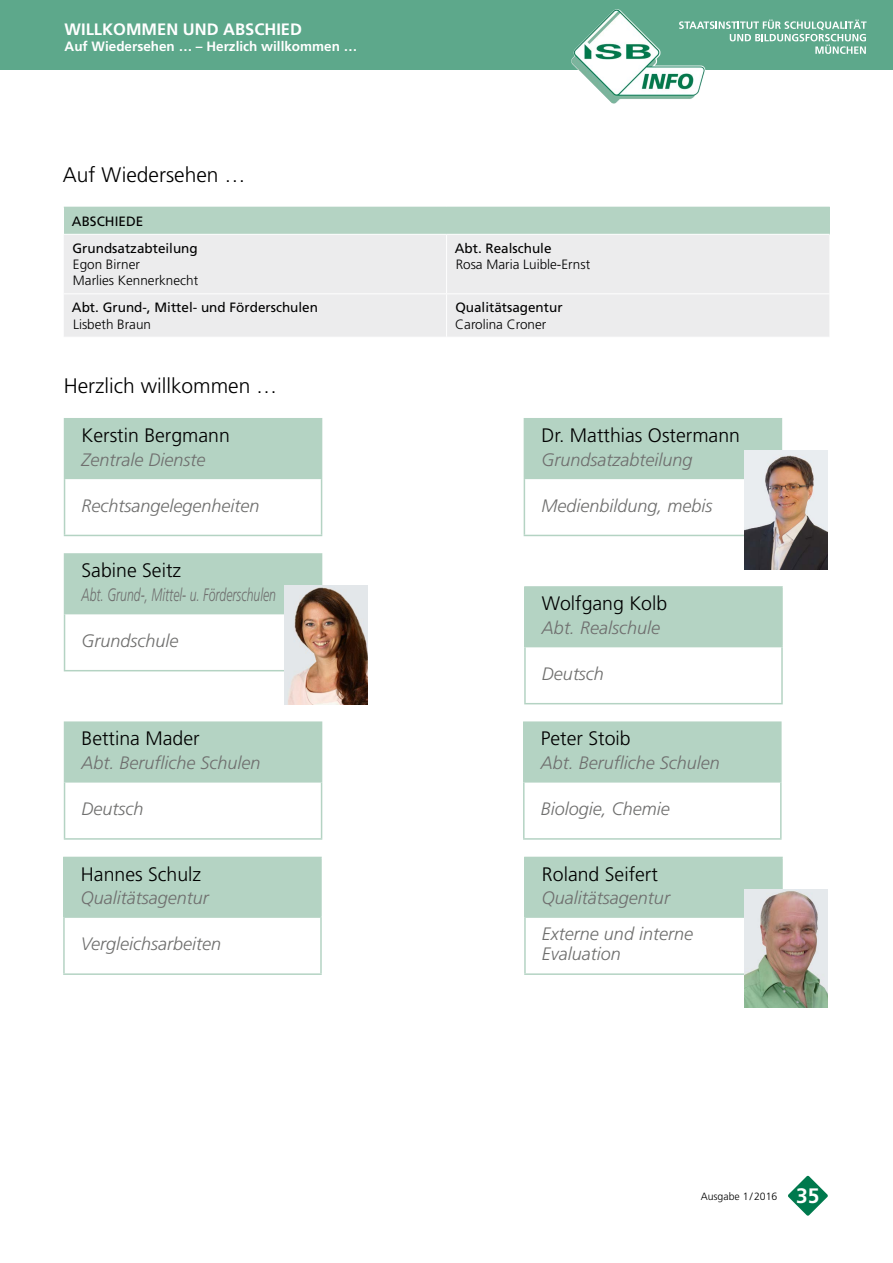
<style>
.page{position:relative;width:893px;height:1263px;background:#fff}
.page>*{position:absolute;margin:0;border:0;box-sizing:border-box;transform-origin:0 0}
.t1{font:300 21px "Frutiger LT Std";color:#000}
.t2{font:300 19.5px "Frutiger LT Std";color:#000}
.t3{font:italic 300 18px/36.2px "Frutiger LT Std";color:#6f6f6e}
.t4{font:italic 300 18px "Frutiger LT Std";color:#6f6f6e;scale:.68 1}
.t5{font:700 16.5px "Frutiger LT Std";color:#fff}
.t6{font:13.5px/27.2px "Frutiger LT Std";color:#000}
.t7{font:300 13.5px/16.2px "Frutiger LT Std";color:#000}
.t8{font:700 13.5px "Frutiger LT Std";color:#fff}
.t9{font:300 10.5px "Frutiger LT Std";color:#000}
.s1{font-weight:700;font-size:20.85px;color:#fff}
</style>
<div class="page">
<div style="left:0;top:0;width:893px;height:70px;background:#5da88b"></div>
<svg style="left:788px;top:1175px;width:40px;height:41px"></svg>
<img style="left:571px;top:9px;width:130px;height:95px">
<svg style="left:679px;top:20px;width:188px;height:34px"></svg>
<div style="left:524px;top:419px;width:257px;height:59px;background:#b4d3c3"></div>
<hr style="left:524px;top:418px;width:258px;height:1px;background:#b4d3c3">
<hr style="left:781px;top:419px;width:1px;height:59px;background:#b4d3c3">
<hr style="left:524px;top:478px;width:258px;height:1px;background:#b4d3c3">
<hr style="left:524px;top:479px;width:1px;height:56px;background:#b4d3c3">
<hr style="left:524px;top:535px;width:258px;height:1px;background:#b4d3c3">
<img style="left:744px;top:451px;width:83px;height:118px">
<div style="left:65px;top:419px;width:257px;height:59px;background:#b4d3c3"></div>
<hr style="left:64px;top:418px;width:258px;height:1px;background:#b4d3c3">
<hr style="left:64px;top:419px;width:1px;height:59px;background:#b4d3c3">
<hr style="left:64px;top:478px;width:258px;height:1px;background:#b4d3c3">
<hr style="left:64px;top:479px;width:1px;height:56px;background:#b4d3c3">
<hr style="left:321px;top:479px;width:1px;height:56px;background:#b4d3c3">
<hr style="left:64px;top:535px;width:258px;height:1px;background:#b4d3c3">
<div style="left:64px;top:857px;width:257px;height:60px;background:#b4d3c3"></div>
<hr style="left:63px;top:857px;width:259px;height:1px;background:#b4d3c3">
<hr style="left:63px;top:858px;width:2px;height:58px;background:#b4d3c3">
<hr style="left:320px;top:858px;width:2px;height:58px;background:#b4d3c3">
<hr style="left:63px;top:916px;width:259px;height:2px;background:#b4d3c3">
<hr style="left:63px;top:918px;width:2px;height:55px;background:#b4d3c3">
<hr style="left:320px;top:918px;width:2px;height:55px;background:#b4d3c3">
<hr style="left:63px;top:973px;width:259px;height:2px;background:#b4d3c3">
<div style="left:525px;top:857px;width:257px;height:60px;background:#b4d3c3"></div>
<hr style="left:524px;top:857px;width:259px;height:1px;background:#b4d3c3">
<hr style="left:524px;top:858px;width:2px;height:58px;background:#b4d3c3">
<hr style="left:781px;top:858px;width:2px;height:58px;background:#b4d3c3">
<hr style="left:524px;top:916px;width:259px;height:2px;background:#b4d3c3">
<hr style="left:524px;top:918px;width:2px;height:55px;background:#b4d3c3">
<hr style="left:524px;top:973px;width:259px;height:2px;background:#b4d3c3">
<img style="left:745px;top:889px;width:83px;height:119px">
<div style="left:64px;top:207px;width:765px;height:27px;background:#b4d3c3"></div>
<div style="left:64px;top:235px;width:765px;height:102px;background:#ececed"></div>
<hr style="left:446px;top:235px;width:1px;height:58px;background:#fff">
<hr style="left:446px;top:294px;width:1px;height:43px;background:#fff">
<hr style="left:447px;top:207px;width:383px;height:1px;background:#b4d3c3">
<svg style="left:829px;top:208px;width:1px;height:26px"></svg>
<hr style="left:447px;top:293px;width:382px;height:1px;background:#fff">
<hr style="left:64px;top:293px;width:383px;height:1px;background:#fff">
<div style="left:65px;top:554px;width:257px;height:60px;background:#b4d3c3"></div>
<hr style="left:64px;top:553px;width:258px;height:2px;background:#b4d3c3">
<hr style="left:64px;top:555px;width:1px;height:58px;background:#b4d3c3">
<hr style="left:64px;top:613px;width:258px;height:1px;background:#b4d3c3">
<hr style="left:64px;top:614px;width:1px;height:56px;background:#b4d3c3">
<hr style="left:64px;top:670px;width:258px;height:1px;background:#b4d3c3">
<img style="left:284px;top:586px;width:83px;height:118px">
<div style="left:525px;top:587px;width:257px;height:60px;background:#b4d3c3"></div>
<hr style="left:524px;top:586px;width:259px;height:2px;background:#b4d3c3">
<hr style="left:524px;top:588px;width:2px;height:58px;background:#b4d3c3">
<hr style="left:781px;top:588px;width:2px;height:58px;background:#b4d3c3">
<hr style="left:524px;top:646px;width:259px;height:1px;background:#b4d3c3">
<hr style="left:524px;top:647px;width:2px;height:56px;background:#b4d3c3">
<hr style="left:781px;top:647px;width:2px;height:56px;background:#b4d3c3">
<hr style="left:524px;top:703px;width:259px;height:1px;background:#b4d3c3">
<div style="left:65px;top:722px;width:257px;height:60px;background:#b4d3c3"></div>
<hr style="left:64px;top:721px;width:258px;height:2px;background:#b4d3c3">
<hr style="left:64px;top:723px;width:1px;height:58px;background:#b4d3c3">
<hr style="left:64px;top:781px;width:258px;height:1px;background:#b4d3c3">
<hr style="left:64px;top:782px;width:1px;height:56px;background:#b4d3c3">
<hr style="left:321px;top:782px;width:1px;height:56px;background:#b4d3c3">
<hr style="left:64px;top:838px;width:258px;height:2px;background:#b4d3c3">
<div style="left:524px;top:722px;width:257px;height:60px;background:#b4d3c3"></div>
<hr style="left:523px;top:721px;width:259px;height:2px;background:#b4d3c3">
<hr style="left:523px;top:723px;width:2px;height:58px;background:#b4d3c3">
<hr style="left:780px;top:723px;width:2px;height:58px;background:#b4d3c3">
<hr style="left:523px;top:781px;width:259px;height:1px;background:#b4d3c3">
<hr style="left:523px;top:782px;width:2px;height:56px;background:#b4d3c3">
<hr style="left:780px;top:782px;width:2px;height:56px;background:#b4d3c3">
<hr style="left:523px;top:838px;width:259px;height:2px;background:#b4d3c3">
<p class="t5" style="left:65px;top:20px;width:239px">WILLKOMMEN UND ABSCHIED</p>
<p class="t8" style="left:65px;top:39px;width:294px">Auf Wiedersehen … – Herzlich willkommen …</p>
<p class="t1" style="left:63px;top:162px;width:184px">Auf Wiedersehen …</p>
<p class="t6" style="left:72px;top:208px;width:127px">ABSCHIEDE<br>Grundsatzabteilung</p>
<p class="t7" style="left:73px;top:257px;width:127px">Egon Birner<br>Marlies Kennerknecht</p>
<p class="t6" style="left:72px;top:294px;width:248px">Abt. Grund-, Mittel- und Förderschulen</p>
<p class="t7" style="left:73px;top:316px;width:80px">Lisbeth Braun</p>
<p class="t1" style="left:64px;top:374px;width:215px">Herzlich willkommen …</p>
<p class="t2" style="left:82px;top:424px;width:150px">Kerstin Bergmann</p>
<p class="t3" style="left:82px;top:441px;width:126px">Zentrale Dienste</p>
<p class="t3" style="left:82px;top:487px;width:180px">Rechtsangelegenheiten</p>
<p class="t2" style="left:82px;top:559px;width:101px">Sabine Seitz</p>
<p class="t4" style="left:82px;top:584px;width:288px">Abt. Grund-, Mittel- u. Förderschulen</p>
<p class="t3" style="left:82px;top:623px;width:99px">Grundschule</p>
<p class="t2" style="left:82px;top:727px;width:120px">Bettina Mader</p>
<p class="t3" style="left:82px;top:745px;width:181px">Abt. Berufliche Schulen</p>
<p class="t3" style="left:82px;top:791px;width:64px">Deutsch</p>
<p class="t2" style="left:81px;top:863px;width:122px">Hannes Schulz</p>
<p class="t3" style="left:81px;top:880px;width:129px">Qualitätsagentur</p>
<p class="t3" style="left:81px;top:926px;width:142px">Vergleichsarbeiten</p>
<p class="t6" style="left:455px;top:235px;width:98px">Abt. Realschule</p>
<p class="t7" style="left:456px;top:257px;width:136px">Rosa Maria Luible-Ernst</p>
<p class="t6" style="left:455px;top:294px;width:109px">Qualitätsagentur</p>
<p class="t7" style="left:455px;top:316px;width:93px">Carolina Croner</p>
<p class="t2" style="left:541px;top:424px;width:200px">Dr. Matthias Ostermann</p>
<p class="t3" style="left:541px;top:441px;width:153px">Grundsatzabteilung</p>
<p class="t3" style="left:541px;top:487px;width:173px">Medienbildung, mebis</p>
<p class="t2" style="left:542px;top:592px;width:127px">Wolfgang Kolb</p>
<p class="t3" style="left:542px;top:610px;width:120px">Abt. Realschule</p>
<p class="t3" style="left:542px;top:656px;width:64px">Deutsch</p>
<p class="t2" style="left:541px;top:727px;width:91px">Peter Stoib</p>
<p class="t3" style="left:541px;top:745px;width:181px">Abt. Berufliche Schulen</p>
<p class="t3" style="left:541px;top:791px;width:131px">Biologie, Chemie</p>
<p class="t2" style="left:542px;top:863px;width:117px">Roland Seifert</p>
<p class="t3" style="left:542px;top:880px;width:153px">Qualitätsagentur<br>Externe und interne</p>
<p class="t3" style="left:542px;top:936px;width:81px">Evaluation</p>
<p class="t9" style="left:701px;top:1190px;width:120px">Ausgabe 1/2016 <span class="s1">35</span></p>
</div>
